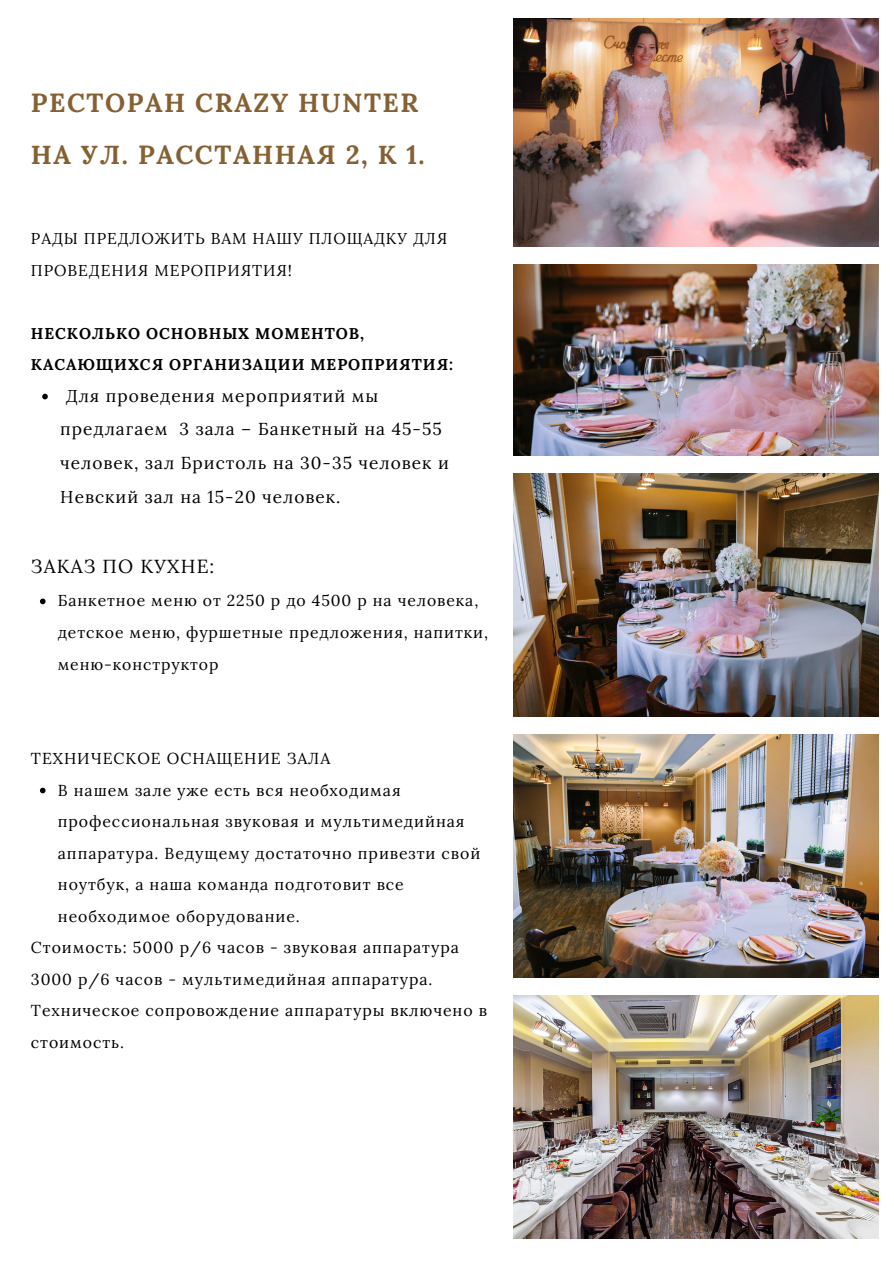
<style>
.page{position:relative;width:894px;height:1264px;background:#fff}
.page>*{position:absolute;margin:0;border:0;box-sizing:border-box;transform-origin:0 0}
.t1{font:700 26.1px/51.8px "Lora";letter-spacing:.06em;color:#866033}
.t2{font:19.05px "Lora";letter-spacing:.06em;color:#000}
.t3{font:17.25px/33.8px "Lora";letter-spacing:.06em;color:#000}
.t4{font:15.9px "Lora";letter-spacing:.06em;color:#000}
.t5{font:15.75px/31.5px "Lora";letter-spacing:.06em;color:#000}
.t6{font:700 15.6px/31.5px "Lora";letter-spacing:.06em;color:#000}
.t7{font:15.6px/31.5px "Lora";letter-spacing:.06em;color:#000}
</style>
<div class="page">
<img style="left:513px;top:995px;width:365px;height:243px">
<img style="left:513px;top:18px;width:365px;height:229px">
<img style="left:513px;top:264px;width:365px;height:191px">
<img style="left:513px;top:473px;width:365px;height:243px">
<img style="left:513px;top:734px;width:365px;height:243px">
<svg style="left:42px;top:394px;width:6px;height:5px"></svg>
<svg style="left:40px;top:598px;width:6px;height:6px"></svg>
<svg style="left:40px;top:787px;width:6px;height:6px"></svg>
<h1 class="t1" style="left:31px;top:77px;width:395px">РЕСТОРАН CRAZY HUNTER<br>НА УЛ. РАССТАННАЯ 2, К 1.</h1>
<p class="t7" style="left:31px;top:222px;width:418px">РАДЫ ПРЕДЛОЖИТЬ ВАМ НАШУ ПЛОЩАДКУ ДЛЯ<br>ПРОВЕДЕНИЯ МЕРОПРИЯТИЯ!</p>
<p class="t6" style="left:31px;top:317px;width:423px">НЕСКОЛЬКО ОСНОВНЫХ МОМЕНТОВ,<br>КАСАЮЩИХСЯ ОРГАНИЗАЦИИ МЕРОПРИЯТИЯ:</p>
<p class="t3" style="left:60px;top:378px;width:390px;text-indent:6px">Для проведения мероприятий мы предлагаем 3 зала – Банкетный на 45-55 человек, зал Бристоль на 30-35 человек и Невский зал на 15-20 человек.</p>
<p class="t2" style="left:31px;top:553px;width:185px">ЗАКАЗ ПО КУХНЕ:</p>
<p class="t5" style="left:58px;top:585px;width:431px">Банкетное меню от 2250 р до 4500 р на человека, детское меню, фуршетные предложения, напитки, меню-конструктор</p>
<p class="t4" style="left:31px;top:748px;width:301px">ТЕХНИЧЕСКОЕ ОСНАЩЕНИЕ ЗАЛА</p>
<p class="t4" style="left:58px;top:779px;width:344px">В нашем зале уже есть вся необходимая</p>
<p class="t4" style="left:58px;top:811px;width:408px">профессиональная звуковая и мультимедийная</p>
<p class="t4" style="left:58px;top:842px;width:424px">аппаратура. Ведущему достаточно привезти свой</p>
<p class="t4" style="left:58px;top:874px;width:347px">ноутбук, а наша команда подготовит все</p>
<p class="t4" style="left:58px;top:905px;width:243px">необходимое оборудование.</p>
<p class="t4" style="left:31px;top:937px;width:429px">Стоимость: 5000 р/6 часов - звуковая аппаратура</p>
<p class="t4" style="left:31px;top:968px;width:403px">3000 р/6 часов - мультимедийная аппаратура.</p>
<p class="t4" style="left:31px;top:1000px;width:457px">Техническое сопровождение аппаратуры включено в</p>
<p class="t4" style="left:31px;top:1031px;width:95px">стоимость.</p>
</div>
